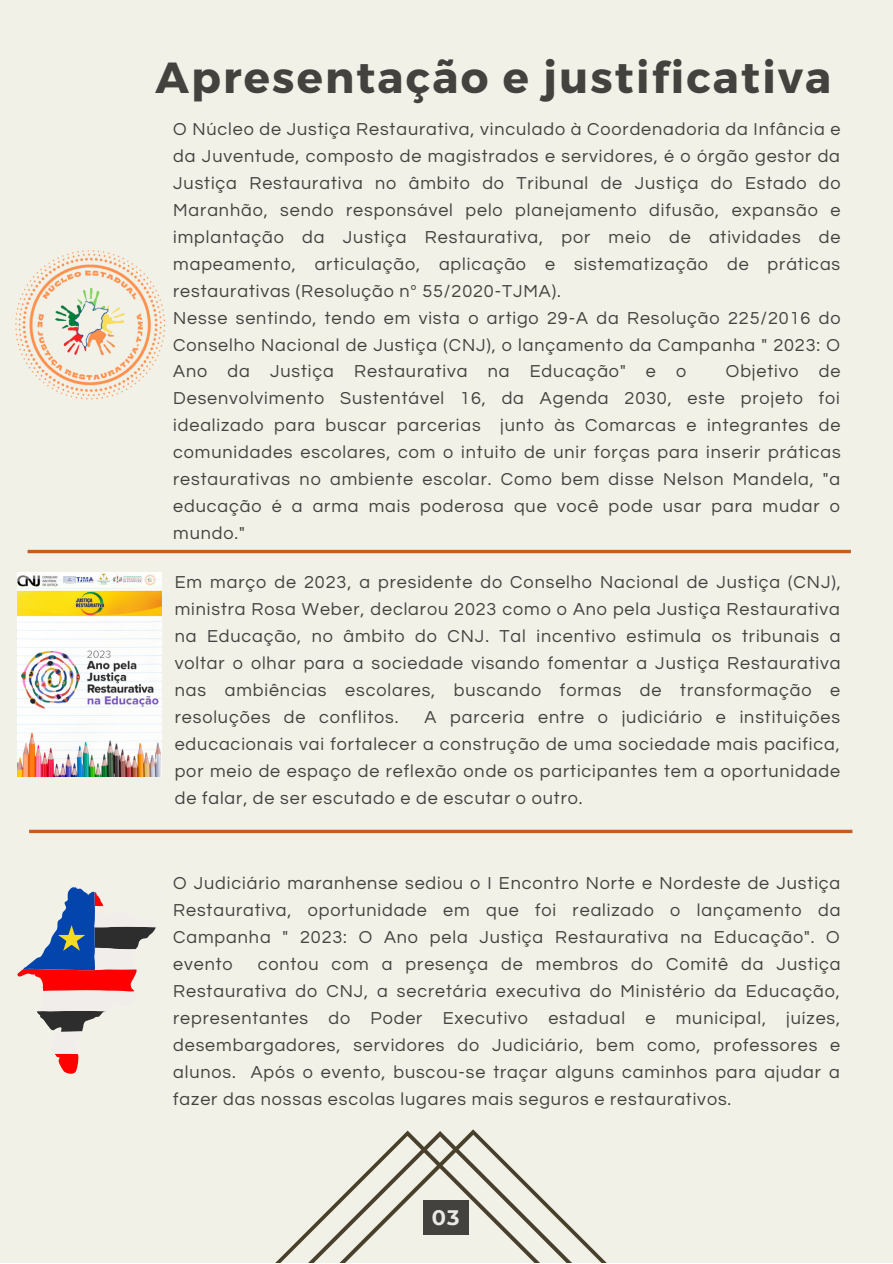
<style>
.page{position:relative;width:893px;height:1264px;background:#fff}
.page>*{position:absolute;margin:0;border:0;box-sizing:border-box;transform-origin:0 0}
.t1{font:700 43.5px "Montserrat";letter-spacing:.05em;color:#44423e}
.t2{font:700 21px "Montserrat";color:#ebe9e7}
.t3{font:18px/27px "Questrial";letter-spacing:.05em;color:#44423e;text-align:justify}
</style>
<div class="page">
<div style="left:0;top:0;width:892px;height:1262px;background:#f2f1e8"></div>
<hr style="left:28px;top:550px;width:822px;height:3px;background:#c45d1e">
<img style="left:15px;top:250px;width:151px;height:150px">
<svg style="left:29px;top:829px;width:823px;height:4px;background:#cc7843"></svg>
<img style="left:17px;top:572px;width:144px;height:204px">
<svg style="left:276px;top:1130px;width:305px;height:132px"></svg>
<svg style="left:17px;top:887px;width:139px;height:187px"></svg>
<p class="t1" style="left:155px;top:50px;width:677px">Apresentação e justificativa</p>
<p class="t3" style="left:173px;top:116px;width:669px">O Núcleo de Justiça Restaurativa, vinculado à Coordenadoria da Infância e da Juventude, composto de magistrados e servidores, é o órgão gestor da Justiça Restaurativa no âmbito do Tribunal de Justiça do Estado do Maranhão, sendo responsável pelo planejamento difusão, expansão e implantação da Justiça Restaurativa, por meio de atividades de mapeamento, articulação, aplicação e sistematização de práticas restaurativas (Resolução nº 55/2020-TJMA).</p>
<p class="t3" style="left:173px;top:304px;width:668px">Nesse sentindo, tendo em vista o artigo 29-A da Resolução 225/2016 do Conselho Nacional de Justiça (CNJ), o lançamento da Campanha " 2023: O Ano da Justiça Restaurativa na Educação" e o</p>
<p class="t3" style="left:173px;top:358px;width:669px;text-indent:552px">Objetivo de Desenvolvimento Sustentável 16, da Agenda 2030, este projeto foi idealizado para buscar parcerias junto às Comarcas e integrantes de comunidades escolares, com o intuito de unir forças para inserir práticas restaurativas no ambiente escolar. Como bem disse Nelson Mandela, "a educação é a arma mais poderosa que você pode usar para mudar o mundo."</p>
<p class="t3" style="left:175px;top:569px;width:667px">Em março de 2023, a presidente do Conselho Nacional de Justiça (CNJ), ministra Rosa Weber, declarou 2023 como o Ano pela Justiça Restaurativa na Educação, no âmbito do CNJ. Tal incentivo estimula os tribunais a voltar o olhar para a sociedade visando fomentar a Justiça Restaurativa nas ambiências escolares, buscando formas de transformação e resoluções de conflitos.</p>
<p class="t3" style="left:175px;top:703px;width:666px;text-indent:250px">A parceria entre o judiciário e instituições educacionais vai fortalecer a construção de uma sociedade mais pacifica, por meio de espaço de reflexão onde os participantes tem a oportunidade de falar, de ser escutado e de escutar o outro.</p>
<p class="t3" style="left:173px;top:869px;width:668px">O Judiciário maranhense sediou o I Encontro Norte e Nordeste de Justiça Restaurativa, oportunidade em que foi realizado o lançamento da Campanha " 2023: O Ano pela Justiça Restaurativa na Educação". O evento</p>
<p class="t3" style="left:173px;top:950px;width:668px;text-indent:84px">contou com a presença de membros do Comitê da Justiça Restaurativa do CNJ, a secretária executiva do Ministério da Educação, representantes do Poder Executivo estadual e municipal, juízes, desembargadores, servidores do Judiciário, bem como, professores e alunos. Após o evento, buscou-se traçar alguns caminhos para ajudar a fazer das nossas escolas lugares mais seguros e restaurativos.</p>
<p class="t2" style="left:432px;top:1204px;width:29px">03</p>
</div>
